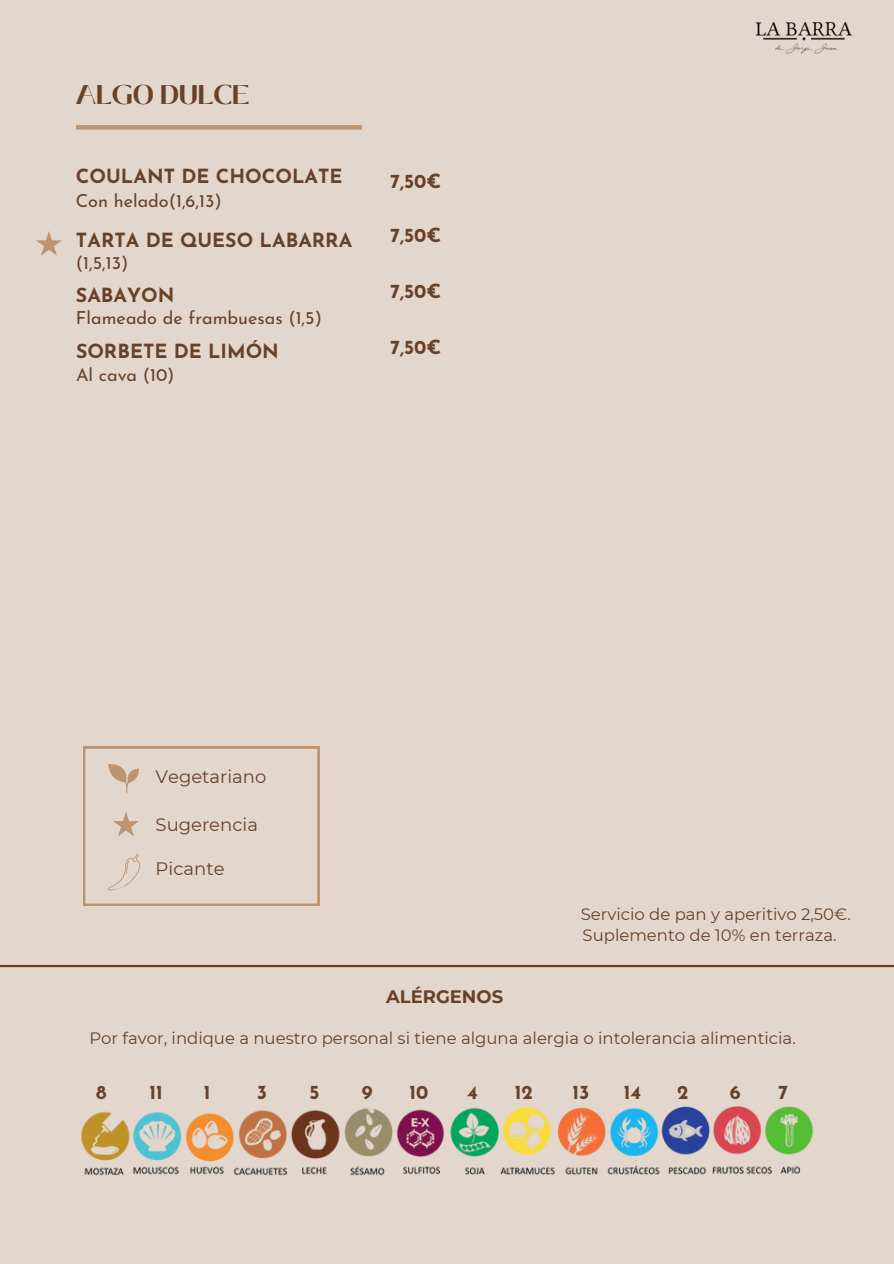
<style>
.page{position:relative;width:894px;height:1264px;background:#fff}
.page>*{position:absolute;margin:0;border:0;box-sizing:border-box;transform-origin:0 0}
.t1{font:700 27px "Black Mango";color:#67422b}
.t2{font:700 19.5px "Josefin Sans";color:#67422b}
.t3{font:18px "Josefin Sans";color:#67422b}
.t4{font:18px "Montserrat";color:#67422b}
.t5{font:700 18px "Montserrat";color:#67422b}
.t6{font:16.5px "Montserrat";color:#67422b}
</style>
<div class="page">
<div style="left:0;top:0;width:893px;height:1263px;background:#e3d7cd"></div>
<hr style="left:0;top:964px;width:893px;height:3px;background:#67422b">
<img style="left:80px;top:1106px;width:734px;height:70px">
<svg style="left:83px;top:746px;width:236px;height:159px"></svg>
<div style="left:76px;top:125px;width:286px;height:5px;background:#bd9471"></div>
<svg style="left:36px;top:231px;width:26px;height:25px"></svg>
<img style="left:755px;top:22px;width:98px;height:32px">
<h3 class="t1" style="left:76px;top:74px;width:176px">ALGO DULCE</h3>
<h2 class="t2" style="left:76px;top:168px;width:268px">COULANT DE CHOCOLATE</h2>
<h4 class="t3" style="left:76px;top:193px;width:147px">Con helado(1,6,13)</h4>
<h3 class="t2" style="left:76px;top:232px;width:278px">TARTA DE QUESO LABARRA</h3>
<h2 class="t3" style="left:76px;top:255px;width:54px">(1,5,13)</h2>
<h4 class="t2" style="left:76px;top:287px;width:100px">SABAYON</h4>
<h3 class="t3" style="left:76px;top:310px;width:247px">Flameado de frambuesas (1,5)</h3>
<p class="t2" style="left:76px;top:343px;width:204px">SORBETE DE LIMÓN</p>
<h4 class="t3" style="left:76px;top:367px;width:100px">Al cava (10)</h4>
<p class="t2" style="left:390px;top:173px;width:53px">7,50€</p>
<h4 class="t2" style="left:390px;top:228px;width:53px">7,50€</h4>
<p class="t2" style="left:390px;top:283px;width:53px">7,50€</p>
<h4 class="t2" style="left:390px;top:339px;width:53px">7,50€</h4>
<h3 class="t4" style="left:155px;top:765px;width:112px">Vegetariano</h3>
<h2 class="t4" style="left:155px;top:813px;width:104px">Sugerencia</h2>
<h4 class="t4" style="left:155px;top:857px;width:70px">Picante</h4>
<p class="t6" style="left:580px;top:904px;width:272px">Servicio de pan y aperitivo 2,50€.</p>
<p class="t6" style="left:582px;top:924px;width:255px">Suplemento de 10% en terraza.</p>
<h2 class="t5" style="left:386px;top:985px;width:119px">ALÉRGENOS</h2>
<h4 class="t6" style="left:89px;top:1028px;width:707px">Por favor, indique a nuestro personal si tiene alguna alergia o intolerancia alimenticia.</h4>
<p class="t2" style="left:96px;top:1084px;width:12px">8</p>
<p class="t2" style="left:149px;top:1084px;width:15px">11</p>
<p class="t2" style="left:204px;top:1084px;width:8px">1</p>
<h2 class="t2" style="left:257px;top:1084px;width:12px">3</h2>
<p class="t2" style="left:309px;top:1084px;width:12px">5</p>
<p class="t2" style="left:362px;top:1084px;width:12px">9</p>
<p class="t2" style="left:409px;top:1084px;width:20px">10</p>
<p class="t2" style="left:467px;top:1084px;width:12px">4</p>
<p class="t2" style="left:514px;top:1084px;width:20px">12</p>
<p class="t2" style="left:572px;top:1084px;width:18px">13</p>
<p class="t2" style="left:623px;top:1084px;width:19px">14</p>
<p class="t2" style="left:677px;top:1084px;width:13px">2</p>
<p class="t2" style="left:729px;top:1084px;width:12px">6</p>
<p class="t2" style="left:777px;top:1084px;width:11px">7</p>
</div>
